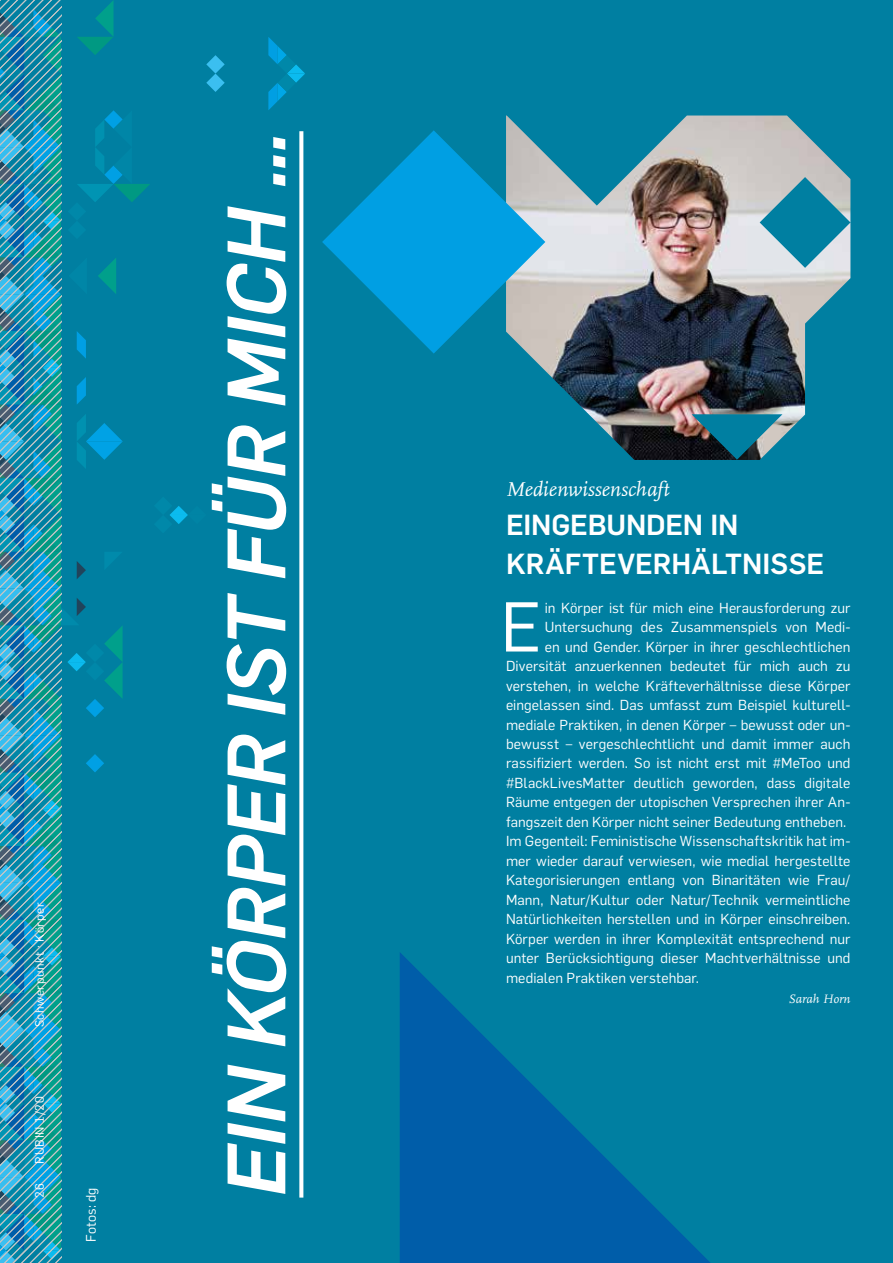
<style>
.page{position:relative;width:893px;height:1263px;background:#007fa1}
.page>*{position:absolute;margin:0;border:0;box-sizing:border-box;transform-origin:0 0}
.t1{font:italic 700 81px "Rub Flama";letter-spacing:-.025em;color:#fff}
.t2{font:69px "Rub Flama";color:#fff}
.t3{font:700 28.5px/39px "Rub Flama";letter-spacing:-.005em;color:#fff}
.t4{font:italic 21px "RUB Scala MZ";letter-spacing:.005em;color:#fff}
.t5{font:14.25px "Rub Flama";letter-spacing:.005em;color:#fff}
.t6{font:13.5px "Rub Flama";letter-spacing:.01em;color:#fff}
.t7{font:italic 12.75px "RUB Scala MZ";color:#fff}
.t8{font:12px "Rub Flama";letter-spacing:.055em;color:#fff}
</style>
<div class="page">
<img style="left:506px;top:116px;width:344px;height:344px">
<svg style="left:400px;top:953px;width:310px;height:310px;fill:#005da8"></svg>
<svg style="left:322px;top:130px;width:223px;height:224px;fill:#009fe3"></svg>
<svg style="left:299px;top:131px;width:4px;height:1066px;background:#e8f3f6"></svg>
<svg style="left:268px;top:37px;width:37px;height:73px"></svg>
<svg style="left:0;top:0;width:225px;height:1263px"></svg>
<p class="t8" style="left:31px;top:1027px;width:126px;rotate:-90deg">Schwerpunkt · Körper</p>
<p class="t8" style="left:31px;top:1163px;width:69px;rotate:-90deg">RUBIN 1/20</p>
<p class="t8" style="left:31px;top:1197px;width:16px;rotate:-90deg">26</p>
<p class="t6" style="left:82px;top:1242px;width:56px;rotate:-90deg">Fotos: dg</p>
<h1 class="t1" style="left:198px;top:1197px;width:1068px;rotate:-90deg">EIN KÖRPER IST FÜR MICH …</h1>
<h3 class="t4" style="left:506px;top:476px;width:165px">Medienwissenschaft</h3>
<h3 class="t3" style="left:506px;top:503px;width:320px">EINGEBUNDEN IN<br>KRÄFTEVERHÄLTNISSE</h3>
<h2 class="t2" style="left:501px;top:579px;width:43px">E</h2>
<p class="t5" style="left:545px;top:598px;width:307px">in Körper ist für mich eine Herausforderung zur</p>
<p class="t5" style="left:545px;top:617px;width:307px">Untersuchung des Zusammenspiels von Medi-</p>
<p class="t5" style="left:545px;top:637px;width:307px">en und Gender. Körper in ihrer geschlechtlichen</p>
<p class="t5" style="left:506px;top:656px;width:346px">Diversität anzuerkennen bedeutet für mich auch zu</p>
<p class="t5" style="left:506px;top:676px;width:346px">verstehen, in welche Kräfteverhältnisse diese Körper</p>
<p class="t5" style="left:506px;top:695px;width:346px">eingelassen sind. Das umfasst zum Beispiel kulturell-</p>
<p class="t5" style="left:506px;top:715px;width:346px">mediale Praktiken, in denen Körper – bewusst oder un-</p>
<p class="t5" style="left:506px;top:734px;width:346px">bewusst – vergeschlechtlicht und damit immer auch</p>
<p class="t5" style="left:506px;top:754px;width:346px">rassifiziert werden. So ist nicht erst mit #MeToo und</p>
<p class="t5" style="left:506px;top:773px;width:346px">#BlackLivesMatter deutlich geworden, dass digitale</p>
<p class="t5" style="left:506px;top:793px;width:346px">Räume entgegen der utopischen Versprechen ihrer An-</p>
<p class="t5" style="left:506px;top:812px;width:342px">fangszeit den Körper nicht seiner Bedeutung entheben.</p>
<p class="t5" style="left:506px;top:832px;width:346px">Im Gegenteil: Feministische Wissenschaftskritik hat im-</p>
<p class="t5" style="left:506px;top:851px;width:346px">mer wieder darauf verwiesen, wie medial hergestellte</p>
<p class="t5" style="left:506px;top:870px;width:346px">Kategorisierungen entlang von Binaritäten wie Frau/</p>
<p class="t5" style="left:506px;top:890px;width:346px">Mann, Natur/Kultur oder Natur/Technik vermeintliche</p>
<p class="t5" style="left:506px;top:909px;width:346px">Natürlichkeiten herstellen und in Körper einschreiben.</p>
<p class="t5" style="left:506px;top:929px;width:346px">Körper werden in ihrer Komplexität entsprechend nur</p>
<p class="t5" style="left:506px;top:948px;width:346px">unter Berücksichtigung dieser Machtverhältnisse und</p>
<p class="t5" style="left:506px;top:968px;width:195px">medialen Praktiken verstehbar.</p>
<p class="t7" style="left:788px;top:990px;width:63px">Sarah Horn</p>
</div>
